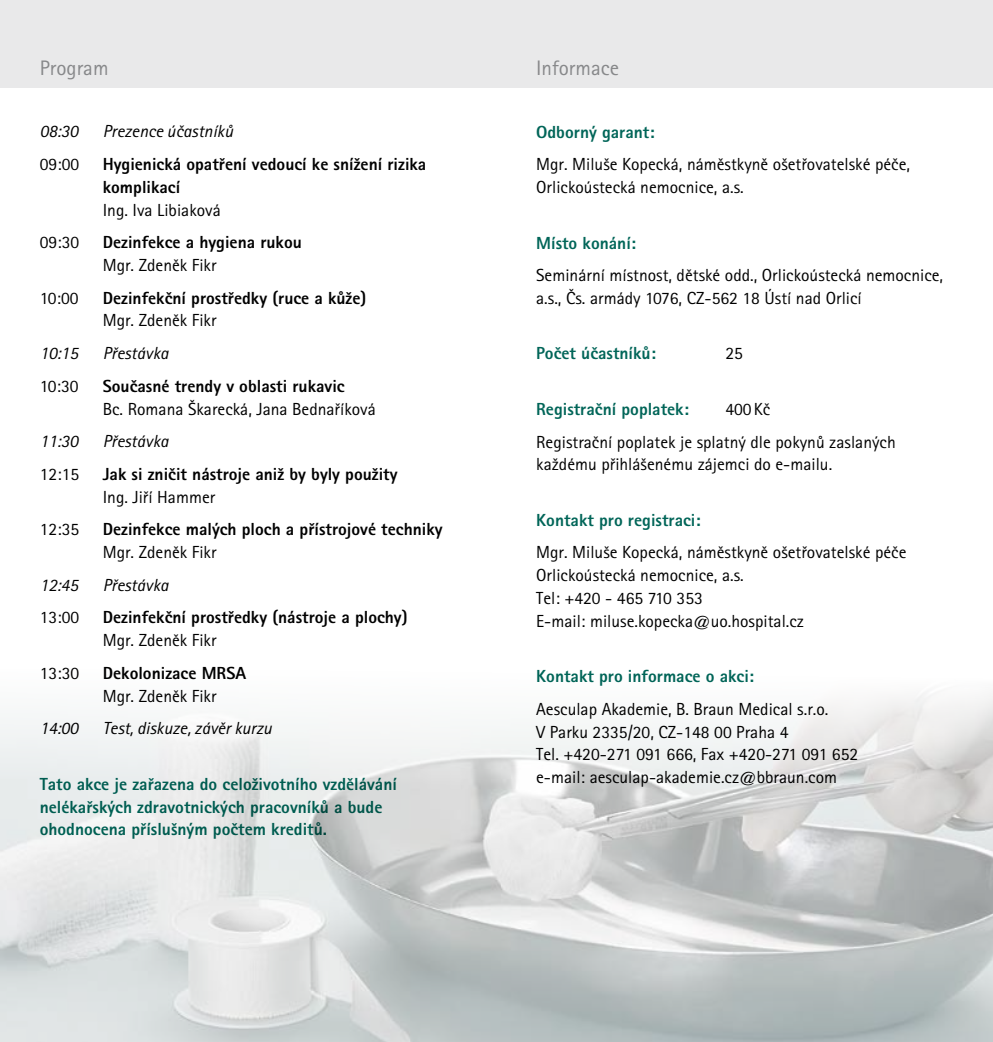
<style>
.page{position:relative;width:993px;height:1042px;background:#fff}
.page>*{position:absolute;margin:0;border:0;box-sizing:border-box;transform-origin:0 0}
.t1{font:21px "Rotis Sans Serif CE";color:#87888a}
.t2{font:17.5px/22.8px "Rotis Sans Serif CE";color:#000}
.t3{font:17.5px/22.8px "Rotis Sans Serif Extra Bold CE";color:#000}
.t4{font:17.5px/22.8px "Rotis Sans Serif Extra Bold CE";color:#006558}
.t5{font:italic 17.5px "Rotis Sans Serif CE";color:#000}
</style>
<div class="page">
<div style="left:0;top:0;width:992px;height:87px;background:#e9e9ea"></div>
<img style="left:0;top:693px;width:992px;height:349px">
<p class="t1" style="left:40px;top:56px;width:70px">Program</p>
<p class="t1" style="left:536px;top:56px;width:84px">Informace</p>
<p class="t5" style="left:40px;top:121px;width:40px">08:30</p>
<p class="t5" style="left:103px;top:121px;width:132px">Prezence účastníků</p>
<p class="t2" style="left:40px;top:153px;width:41px">09:00</p>
<p class="t3" style="left:103px;top:153px;width:325px">Hygienická opatření vedoucí ke snížení rizika komplikací</p>
<p class="t2" style="left:103px;top:198px;width:119px">Ing. Iva Libiaková</p>
<p class="t2" style="left:40px;top:231px;width:41px">09:30</p>
<p class="t3" style="left:103px;top:231px;width:200px">Dezinfekce a hygiena rukou</p>
<p class="t2" style="left:103px;top:254px;width:115px">Mgr. Zdeněk Fikr</p>
<p class="t2" style="left:40px;top:286px;width:40px">10:00</p>
<p class="t3" style="left:103px;top:286px;width:265px">Dezinfekční prostředky (ruce a kůže)</p>
<p class="t2" style="left:103px;top:309px;width:115px">Mgr. Zdeněk Fikr</p>
<p class="t5" style="left:40px;top:343px;width:40px">10:15</p>
<p class="t5" style="left:103px;top:343px;width:67px">Přestávka</p>
<p class="t2" style="left:40px;top:375px;width:40px">10:30</p>
<p class="t3" style="left:103px;top:374px;width:243px">Současné trendy v oblasti rukavic</p>
<p class="t2" style="left:103px;top:397px;width:274px">Bc. Romana Škarecká, Jana Bednaříková</p>
<p class="t5" style="left:40px;top:431px;width:40px">11:30</p>
<p class="t5" style="left:103px;top:431px;width:67px">Přestávka</p>
<p class="t2" style="left:40px;top:463px;width:41px">12:15</p>
<p class="t3" style="left:103px;top:463px;width:296px">Jak si zničit nástroje aniž by byly použity</p>
<p class="t2" style="left:103px;top:485px;width:114px">Ing. Jiří Hammer</p>
<p class="t2" style="left:40px;top:518px;width:41px">12:35</p>
<p class="t3" style="left:103px;top:518px;width:341px">Dezinfekce malých ploch a přístrojové techniky</p>
<p class="t2" style="left:103px;top:541px;width:115px">Mgr. Zdeněk Fikr</p>
<p class="t5" style="left:40px;top:575px;width:40px">12:45</p>
<p class="t5" style="left:103px;top:575px;width:67px">Přestávka</p>
<p class="t2" style="left:40px;top:606px;width:41px">13:00</p>
<p class="t3" style="left:103px;top:606px;width:306px">Dezinfekční prostředky (nástroje a plochy)</p>
<p class="t2" style="left:103px;top:629px;width:115px">Mgr. Zdeněk Fikr</p>
<p class="t2" style="left:40px;top:662px;width:41px">13:30</p>
<p class="t3" style="left:103px;top:661px;width:145px">Dekolonizace MRSA</p>
<p class="t2" style="left:103px;top:684px;width:115px">Mgr. Zdeněk Fikr</p>
<p class="t5" style="left:40px;top:718px;width:40px">14:00</p>
<p class="t5" style="left:103px;top:718px;width:171px">Test, diskuze, závěr kurzu</p>
<p class="t4" style="left:40px;top:772px;width:359px">Tato akce je zařazena do celoživotního vzdělávání nelékařských zdravotnických pracovníků a bude ohodnocena příslušným počtem kreditů.</p>
<p class="t4" style="left:536px;top:120px;width:120px">Odborný garant:</p>
<p class="t2" style="left:536px;top:153px;width:375px">Mgr. Miluše Kopecká, náměstkyně ošetřovatelské péče,<br>Orlickoústecká nemocnice, a.s.</p>
<p class="t4" style="left:536px;top:231px;width:101px">Místo konání:</p>
<p class="t2" style="left:536px;top:264px;width:408px">Seminární místnost, dětské odd., Orlickoústecká nemocnice, a.s., Čs. armády 1076, CZ-562 18 Ústí nad Orlicí</p>
<p class="t4" style="left:536px;top:342px;width:121px">Počet účastníků:</p>
<p class="t2" style="left:725px;top:342px;width:19px">25</p>
<p class="t4" style="left:536px;top:397px;width:154px">Registrační poplatek:</p>
<p class="t2" style="left:536px;top:393px;width:361px;line-height:32.7px;text-indent:189px">400Kč<br>Registrační poplatek je splatný dle pokynů zaslaných</p>
<p class="t2" style="left:536px;top:453px;width:297px">každému přihlášenému zájemci do e-mailu.</p>
<p class="t4" style="left:536px;top:508px;width:166px">Kontakt pro registraci:</p>
<p class="t2" style="left:536px;top:541px;width:371px">Mgr. Miluše Kopecká, náměstkyně ošetřovatelské péče Orlickoústecká nemocnice, a.s.<br>Tel: +420 - 465 710 353<br>E-mail: miluse.kopecka@uo.hospital.cz</p>
<p class="t4" style="left:536px;top:665px;width:219px">Kontakt pro informace o akci:</p>
<p class="t2" style="left:536px;top:697px;width:323px">Aesculap Akademie, B. Braun Medical s.r.o.<br>V Parku 2335/20, CZ-148 00 Praha 4<br>Tel. +420-271 091 666, Fax +420-271 091 652 e-mail: aesculap-akademie.cz@bbraun.com</p>
</div>
